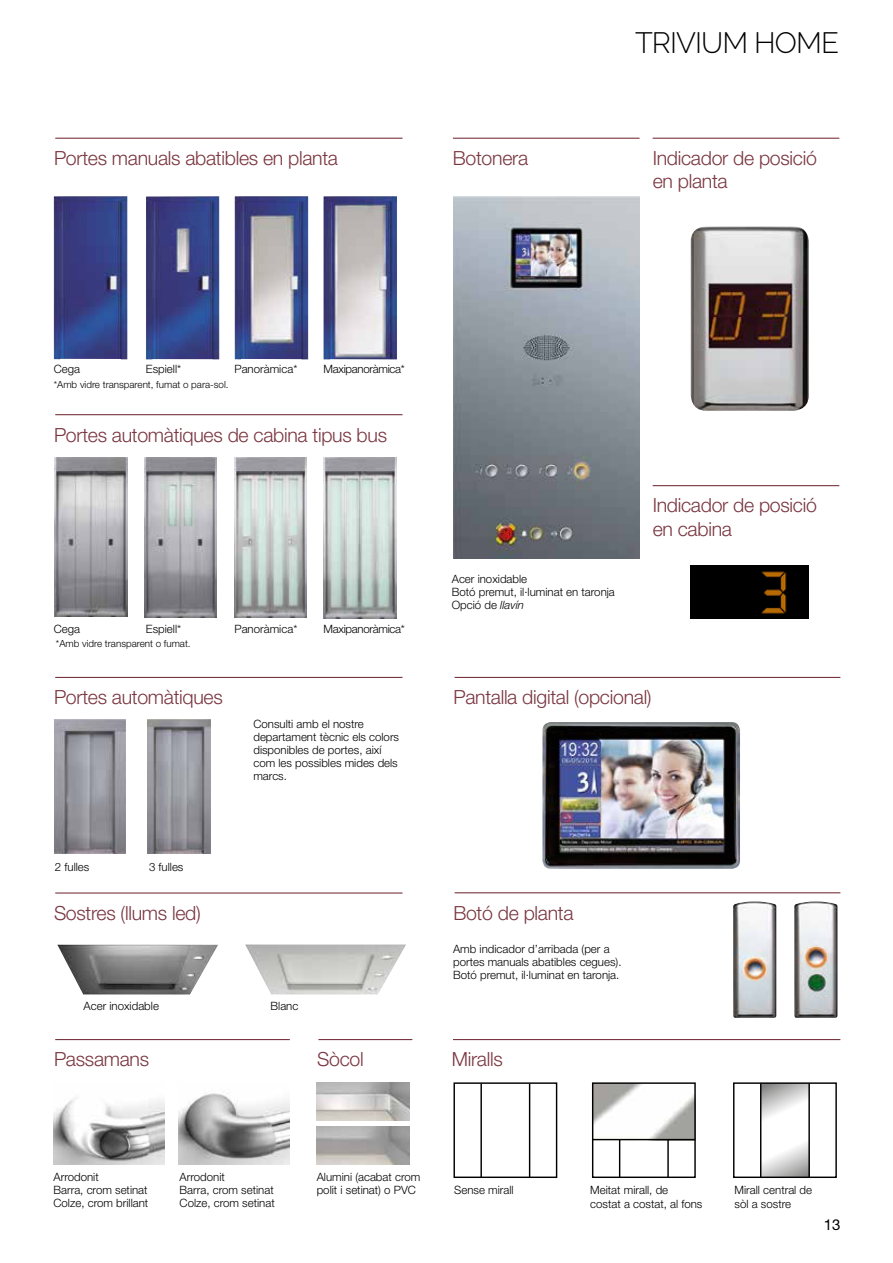
<style>
.page{position:relative;width:893px;height:1263px;background:#fff}
.page>*{position:absolute;margin:0;border:0;box-sizing:border-box;transform-origin:0 0}
.t1{font:300 29.4px "Raleway";letter-spacing:-.03em;color:#000}
.t2{font:300 19.5px/23.4px "Helvetica Neue LT Std";letter-spacing:-.015em;color:#7a3640}
.t3{font:15px "Helvetica Neue LT Std";color:#000}
.t4{font:300 11.4px/13px "Helvetica Neue LT Std";color:#000}
.t5{font:300 11.4px "Helvetica Neue LT Std";letter-spacing:-.025em;color:#000}
.t6{font:300 9.9px "Helvetica Neue LT Std";color:#000}
.s1{font-style:italic}
</style>
<div class="page">
<img style="left:542px;top:722px;width:198px;height:147px">
<img style="left:54px;top:719px;width:72px;height:134px">
<img style="left:147px;top:719px;width:64px;height:134px">
<img style="left:691px;top:566px;width:118px;height:52px">
<img style="left:453px;top:196px;width:187px;height:362px">
<img style="left:55px;top:457px;width:72px;height:160px">
<img style="left:144px;top:457px;width:73px;height:160px">
<img style="left:234px;top:457px;width:73px;height:160px">
<img style="left:324px;top:457px;width:72px;height:161px">
<img style="left:324px;top:196px;width:73px;height:163px">
<img style="left:54px;top:196px;width:73px;height:163px">
<img style="left:235px;top:196px;width:73px;height:163px">
<img style="left:146px;top:196px;width:73px;height:163px">
<div style="left:453px;top:1082px;width:104px;height:96px;border:1px solid #000"></div>
<hr style="left:480px;top:1083px;width:2px;height:95px;background:#000">
<hr style="left:529px;top:1083px;width:1px;height:95px;background:#000">
<svg style="left:761px;top:1084px;width:47px;height:92px"></svg>
<div style="left:733px;top:1082px;width:104px;height:96px;border:1px solid #000"></div>
<hr style="left:760px;top:1083px;width:1px;height:95px;background:#000">
<hr style="left:808px;top:1083px;width:2px;height:95px;background:#000">
<img style="left:594px;top:1084px;width:100px;height:55px">
<div style="left:592px;top:1082px;width:104px;height:96px;border:1px solid #000"></div>
<hr style="left:619px;top:1140px;width:1px;height:38px;background:#000">
<hr style="left:667px;top:1140px;width:2px;height:38px;background:#000">
<hr style="left:593px;top:1139px;width:102px;height:1px;background:#000">
<img style="left:54px;top:1098px;width:111px;height:66px">
<img style="left:179px;top:1092px;width:111px;height:72px">
<img style="left:317px;top:1082px;width:93px;height:39px">
<img style="left:317px;top:1126px;width:93px;height:38px">
<img style="left:691px;top:226px;width:118px;height:185px">
<img style="left:57px;top:944px;width:161px;height:50px">
<img style="left:245px;top:944px;width:161px;height:50px">
<img style="left:733px;top:901px;width:43px;height:117px">
<img style="left:794px;top:901px;width:43px;height:117px">
<hr style="left:55px;top:138px;width:347px;height:1px;background:#7a3640">
<hr style="left:55px;top:414px;width:347px;height:1px;background:#7a3640">
<hr style="left:55px;top:677px;width:347px;height:1px;background:#7a3640">
<hr style="left:55px;top:892px;width:347px;height:1px;background:#7a3640">
<hr style="left:55px;top:1039px;width:235px;height:1px;background:#7a3640">
<hr style="left:453px;top:1039px;width:387px;height:1px;background:#7a3640">
<hr style="left:318px;top:1039px;width:94px;height:1px;background:#7a3640">
<hr style="left:455px;top:677px;width:385px;height:1px;background:#7a3640">
<hr style="left:455px;top:892px;width:385px;height:1px;background:#7a3640">
<hr style="left:453px;top:138px;width:186px;height:1px;background:#7a3640">
<hr style="left:653px;top:138px;width:186px;height:1px;background:#7a3640">
<hr style="left:653px;top:485px;width:186px;height:1px;background:#7a3640">
<h2 class="t2" style="left:54px;top:146px;width:285px">Portes manuals abatibles en planta</h2>
<h1 class="t1" style="left:635px;top:25px;width:205px">TRIVIUM HOME</h1>
<h2 class="t2" style="left:453px;top:146px;width:77px">Botonera</h2>
<h2 class="t2" style="left:653px;top:146px;width:166px">Indicador de posició en planta</h2>
<p class="t4" style="left:54px;top:363px;width:28px">Cega</p>
<p class="t4" style="left:146px;top:363px;width:37px">Espiell*</p>
<p class="t4" style="left:234px;top:363px;width:64px">Panoràmica*</p>
<p class="t5" style="left:324px;top:362px;width:83px">Maxipanoràmica*</p>
<p class="t6" style="left:54px;top:379px;width:176px">*Amb vidre transparent, fumat o para-sol.</p>
<h2 class="t2" style="left:54px;top:422px;width:335px">Portes automàtiques de cabina tipus bus</h2>
<p class="t4" style="left:54px;top:622px;width:28px">Cega</p>
<p class="t4" style="left:146px;top:622px;width:37px">Espiell*</p>
<p class="t6" style="left:56px;top:638px;width:136px">*Amb vidre transparent o fumat.</p>
<p class="t4" style="left:234px;top:622px;width:64px">Panoràmica*</p>
<p class="t5" style="left:324px;top:621px;width:83px">Maxipanoràmica*</p>
<h2 class="t2" style="left:54px;top:685px;width:170px">Portes automàtiques</h2>
<p class="t4" style="left:253px;top:717px;width:147px">Consulti amb el nostre departament tècnic els colors disponibles de portes, així com les possibles mides dels marcs.</p>
<p class="t4" style="left:55px;top:860px;width:36px">2 fulles</p>
<p class="t4" style="left:149px;top:860px;width:36px">3 fulles</p>
<h2 class="t2" style="left:54px;top:901px;width:148px">Sostres (llums led)</h2>
<p class="t4" style="left:84px;top:999px;width:77px">Acer inoxidable</p>
<p class="t4" style="left:271px;top:999px;width:29px">Blanc</p>
<p class="t4" style="left:452px;top:572px;width:165px">Acer inoxidable<br>Botó premut, il·luminat en taronja<br>Opció de <span class="s1">llavín</span></p>
<h2 class="t2" style="left:653px;top:493px;width:166px">Indicador de posició en cabina</h2>
<h2 class="t2" style="left:453px;top:685px;width:200px">Pantalla digital (opcional)</h2>
<h2 class="t2" style="left:453px;top:900px;width:122px">Botó de planta</h2>
<p class="t4" style="left:453px;top:942px;width:170px">Amb indicador d’arribada (per a portes manuals abatibles cegues).<br>Botó premut, il·luminat en taronja.</p>
<h2 class="t2" style="left:54px;top:1047px;width:97px">Passamans</h2>
<h2 class="t2" style="left:317px;top:1047px;width:48px">Sòcol</h2>
<h2 class="t2" style="left:452px;top:1047px;width:52px">Miralls</h2>
<p class="t4" style="left:54px;top:1170px;width:96px">Arrodonit<br>Barra, crom setinat<br>Colze, crom brillant</p>
<p class="t4" style="left:180px;top:1170px;width:97px">Arrodonit<br>Barra, crom setinat<br>Colze, crom setinat</p>
<p class="t4" style="left:317px;top:1170px;width:105px">Alumini (acabat crom polit i setinat) o PVC</p>
<p class="t4" style="left:454px;top:1183px;width:61px">Sense mirall</p>
<p class="t4" style="left:590px;top:1183px;width:114px">Meitat mirall, de<br>costat a costat, al fons</p>
<p class="t4" style="left:735px;top:1183px;width:79px">Mirall central de sòl a sostre</p>
<h3 class="t3" style="left:824px;top:1216px;width:18px">13</h3>
</div>
